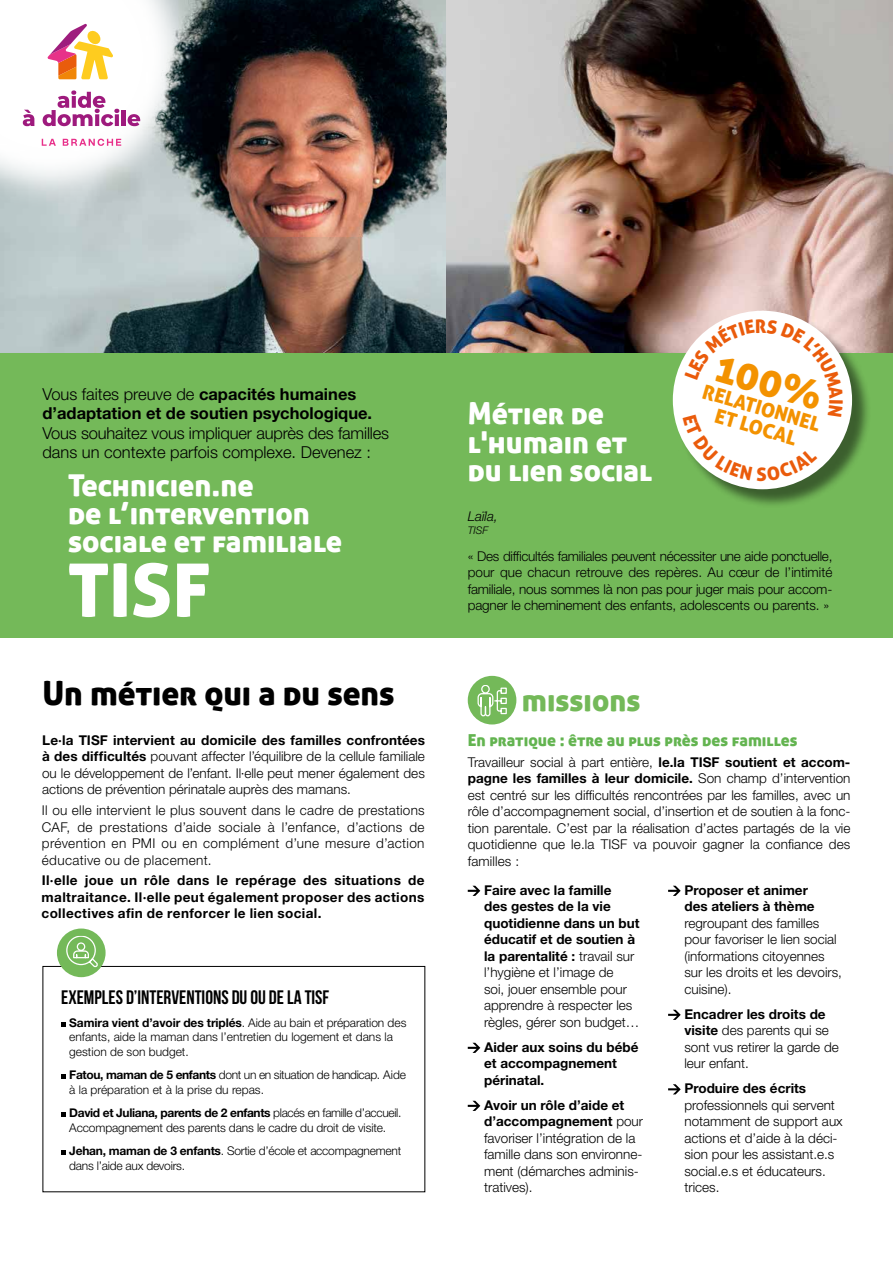
<style>
.page{position:relative;width:893px;height:1263px;background:#fff}
.page>*{position:absolute;margin:0;border:0;box-sizing:border-box;transform-origin:0 0}
.t1{font:73.65px "Aller Display";color:#fff}
.t2{font:39.9px "Aller Display";color:#f39200}
.t3{font:33px "Aller Display";letter-spacing:-.01em;color:#000}
.t4{font:30.15px "Aller Display";color:#fff}
.t5{font:30px/28.5px "Aller Display";color:#fff}
.t6{font:30px "Aller Display";color:#74b959}
.t7{font:19.95px "Aller Display";color:#f39200}
.t8{font:700 19.5px "Bebas Neue";color:#000}
.t9{font:18.6px "Aller Display";color:#ea5b0b}
.t10{font:300 16.5px/19.5px "Helvetica Neue LT Std";color:#000}
.t11{font:16.5px "Aller Display";color:#63b450}
.t12{font:300 13.5px/16.5px "Helvetica Neue LT Std";color:#000}
.t13{font:700 13.5px/16.5px "Helvetica Neue LT Std";letter-spacing:.015em;color:#000;text-align:justify}
.t14{font:italic 300 13.5px "Helvetica Neue LT Std";color:#000}
.t15{font:300 12px/14.7px "Helvetica Neue LT Std";letter-spacing:-.01em;color:#000}
.t16{font:italic 300 10.5px "Helvetica Neue LT Std";color:#000}
.s1{font-weight:700}
</style>
<div class="page">
<img style="left:0;top:236px;width:446px;height:117px">
<img style="left:446px;top:0;width:447px;height:353px">
<svg style="left:61px;top:1022px;width:5px;height:5px"></svg>
<svg style="left:61px;top:1074px;width:5px;height:5px"></svg>
<svg style="left:61px;top:1112px;width:5px;height:5px"></svg>
<svg style="left:61px;top:1150px;width:5px;height:5px"></svg>
<div style="left:57px;top:928px;width:49px;height:49px;background:#74b959;border-radius:50%"></div>
<svg style="left:57px;top:936px;width:49px;height:32px"></svg>
<svg style="left:468px;top:886px;width:12px;height:10px"></svg>
<svg style="left:468px;top:1043px;width:12px;height:10px"></svg>
<svg style="left:468px;top:1101px;width:12px;height:10px"></svg>
<svg style="left:668px;top:886px;width:13px;height:10px"></svg>
<svg style="left:668px;top:1010px;width:13px;height:10px"></svg>
<svg style="left:668px;top:1084px;width:13px;height:10px"></svg>
<div style="left:468px;top:676px;width:48px;height:48px;background:#74b959;border-radius:50%"></div>
<svg style="left:477px;top:685px;width:39px;height:33px"></svg>
<div style="left:0;top:353px;width:893px;height:285px;background:#74b959"></div>
<div style="left:675px;top:313px;width:196px;height:196px;background:#000;opacity:.49"></div>
<div style="left:673px;top:311px;width:179px;height:178px;background:#fff;border-radius:50%"></div>
<img style="left:0;top:0;width:446px;height:236px">
<svg style="left:0;top:0;width:143px;height:149px"></svg>
<svg style="left:683px;top:319px;width:160px;height:162px"></svg>
<p class="t10" style="left:43px;top:384px;width:348px">Vous faites preuve de <span class="s1">capacités humaines d’adaptation et de soutien psychologique.<br></span>Vous souhaitez vous impliquer auprès des familles dans un contexte parfois complexe. Devenez :</p>
<p class="t4" style="left:68px;top:466px;width:187px">Technicien.ne</p>
<p class="t4" style="left:68px;top:494px;width:243px">de l’intervention</p>
<p class="t4" style="left:68px;top:522px;width:276px">sociale et familiale</p>
<p class="t1" style="left:68px;top:543px;width:144px">TISF</p>
<p class="t3" style="left:42px;top:673px;width:354px">Un métier qui a du sens</p>
<p class="t12" style="left:42px;top:731px;width:384px;text-align:justify"><span class="s1">Le·la TISF intervient au domicile des familles confrontées à des difficultés</span> pouvant affecter l’équilibre de la cellule familiale ou le développement de l’enfant. Il·elle peut mener également des actions de prévention périnatale auprès des mamans.</p>
<p class="t12" style="left:42px;top:802px;width:384px;text-align:justify">Il ou elle intervient le plus souvent dans le cadre de prestations CAF, de prestations d’aide sociale à l’enfance, d’actions de prévention en PMI ou en complément d’une mesure d’action éducative ou de placement.</p>
<p class="t13" style="left:42px;top:872px;width:384px">Il·elle joue un rôle dans le repérage des situations de maltraitance. Il·elle peut également proposer des actions collectives afin de renforcer le lien social.</p>
<p class="t8" style="left:61px;top:986px;width:270px">EXEMPLES D’INTERVENTIONS DU OU DE LA TISF</p>
<p class="t15" style="left:69px;top:1015px;width:339px"><span class="s1">Samira vient d’avoir des triplés</span>. Aide au bain et préparation des enfants, aide la maman dans l’entretien du logement et dans la gestion de son budget.</p>
<p class="t15" style="left:69px;top:1067px;width:338px"><span class="s1">Fatou, maman de 5 enfants</span> dont un en situation de handicap. Aide à la préparation et à la prise du repas.</p>
<p class="t15" style="left:69px;top:1105px;width:334px"><span class="s1">David et Juliana, parents de 2 enfants</span> placés en famille d’accueil.<br>Accompagnement des parents dans le cadre du droit de visite.</p>
<p class="t15" style="left:69px;top:1143px;width:333px"><span class="s1">Jehan, maman de 3 enfants</span>. Sortie d’école et accompagnement dans l’aide aux devoirs.</p>
<p class="t5" style="left:468px;top:399px;width:186px">Métier de l'humain et du lien social</p>
<p class="t2" style="left:724px;top:342px;width:110px;rotate:16deg">100%</p>
<p class="t7" style="left:719px;top:403px;width:85px;rotate:16deg">ET LOCAL</p>
<p class="t7" style="left:707px;top:379px;width:123px;rotate:16deg">RELATIONNEL</p>
<p class="t9" style="left:757px;top:462px;width:12px">S</p>
<p class="t14" style="left:468px;top:508px;width:32px">Laïla,</p>
<p class="t16" style="left:468px;top:524px;width:22px">TISF</p>
<p class="t12" style="left:468px;top:548px;width:366px;text-align:justify">« Des difficultés familiales peuvent nécessiter une aide ponctuelle, pour que chacun retrouve des repères. Au cœur de l’intimité familiale, nous sommes là non pas pour juger mais pour accom&shy;pagner le cheminement des enfants, adolescents ou parents. »</p>
<p class="t6" style="left:522px;top:681px;width:120px">missions</p>
<p class="t11" style="left:468px;top:729px;width:331px">En pratique : être au plus près des familles</p>
<p class="t12" style="left:468px;top:753px;width:384px;text-align:justify">Travailleur social à part entière, <span class="s1">le.la TISF soutient et accom&shy;pagne les familles à leur domicile.</span> Son champ d’intervention est centré sur les difficultés rencontrées par les familles, avec un rôle d’accompagnement social, d’insertion et de soutien à la fonc&shy;tion parentale. C’est par la réalisation d’actes partagés de la vie quotidienne que le.la TISF va pouvoir gagner la confiance des familles :</p>
<p class="t12" style="left:484px;top:881px;width:157px"><span class="s1">Faire avec la famille<br>des gestes de la vie quotidienne dans un but éducatif et de soutien à la parentalité :</span> travail sur l’hygiène et l’image de<br>soi, jouer ensemble pour apprendre à respecter les règles, gérer son budget…</p>
<p class="t13" style="left:484px;top:1038px;width:156px;text-align:left">Aider aux soins du bébé et accompagnement périnatal.</p>
<p class="t12" style="left:484px;top:1096px;width:160px"><span class="s1">Avoir un rôle d’aide et d’accompagnement</span> pour favoriser l’intégration de la famille dans son environne&shy;ment (démarches adminis&shy;tratives).</p>
<p class="t12" style="left:684px;top:881px;width:159px"><span class="s1">Proposer et animer<br>des ateliers à thème </span>regroupant des familles pour favoriser le lien social (informations citoyennes sur les droits et les devoirs, cuisine).</p>
<p class="t12" style="left:684px;top:1005px;width:156px"><span class="s1">Encadrer les droits de visite</span> des parents qui se sont vus retirer la garde de leur enfant.</p>
<p class="t12" style="left:684px;top:1080px;width:160px"><span class="s1">Produire des écrits </span>professionnels qui servent notamment de support aux actions et d’aide à la déci&shy;sion pour les assistant.e.s social.e.s et éducateurs. trices.</p>
</div>
